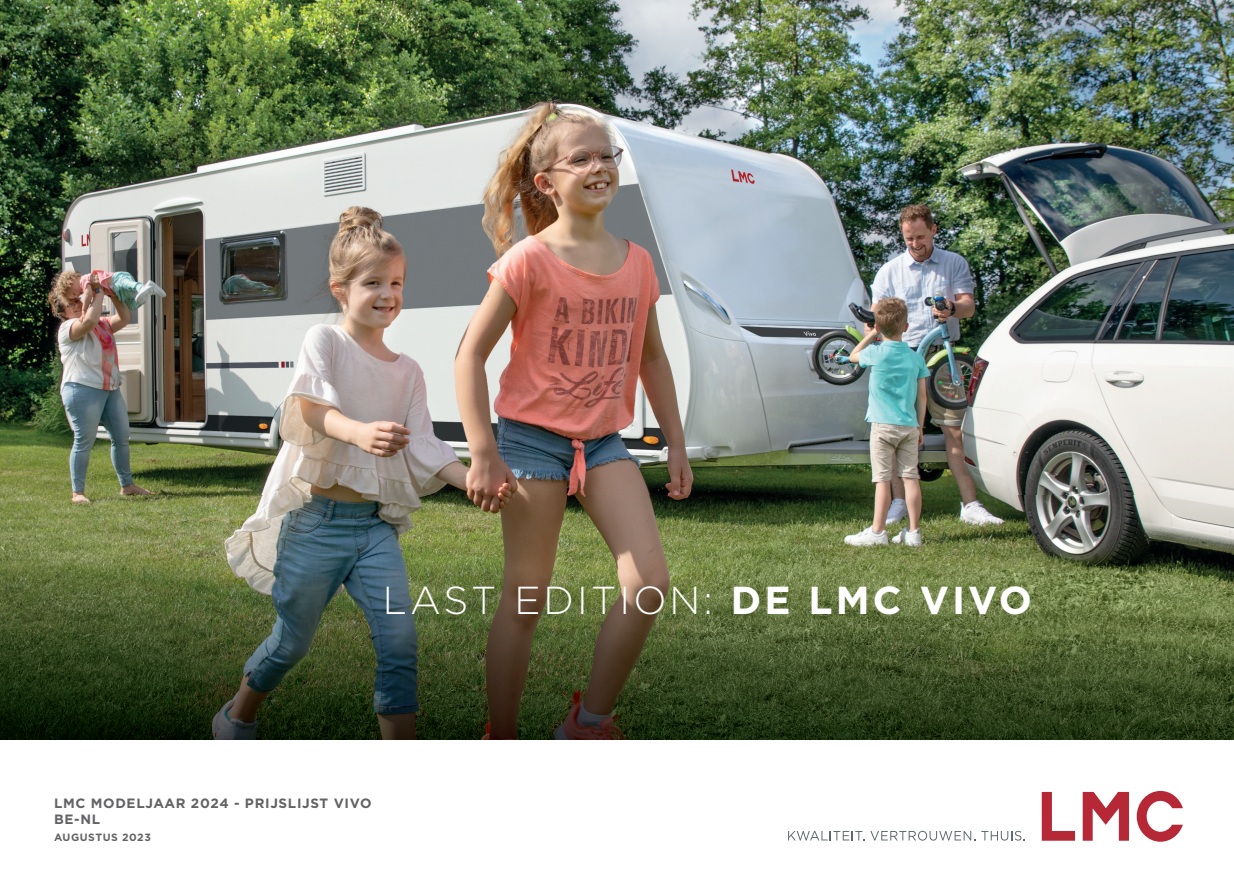
<style>
.page{position:relative;width:1234px;height:893px;background:#fff}
.page>*{position:absolute;margin:0;border:0;box-sizing:border-box;transform-origin:0 0}
.t1{font:300 39px "Gotham";letter-spacing:.08em;color:#fff}
.t2{font:700 13.5px/16.2px "Gotham";letter-spacing:.05em;color:#636366}
.t3{font:700 10.5px "Gotham";letter-spacing:.05em;color:#636366}
.s1{font-weight:700}
</style>
<div class="page">
<img style="left:0;top:0;width:1233px;height:495px">
<img style="left:0;top:495px;width:1233px;height:245px">
<svg style="left:1041px;top:792px;width:87px;height:49px"></svg>
<svg style="left:1136px;top:791px;width:46px;height:51px"></svg>
<svg style="left:788px;top:831px;width:76px;height:9px"></svg>
<svg style="left:870px;top:831px;width:102px;height:10px"></svg>
<svg style="left:981px;top:831px;width:43px;height:10px"></svg>
<h1 class="t1" style="left:383px;top:575px;width:650px">LAST EDITION: <span class="s1">DE LMC VIVO</span></h1>
<p class="t2" style="left:54px;top:795px;width:319px">LMC MODELJAAR 2024 - PRIJSLIJST VIVO<br>BE-NL</p>
<p class="t3" style="left:54px;top:830px;width:98px">AUGUSTUS 2023</p>
</div>
